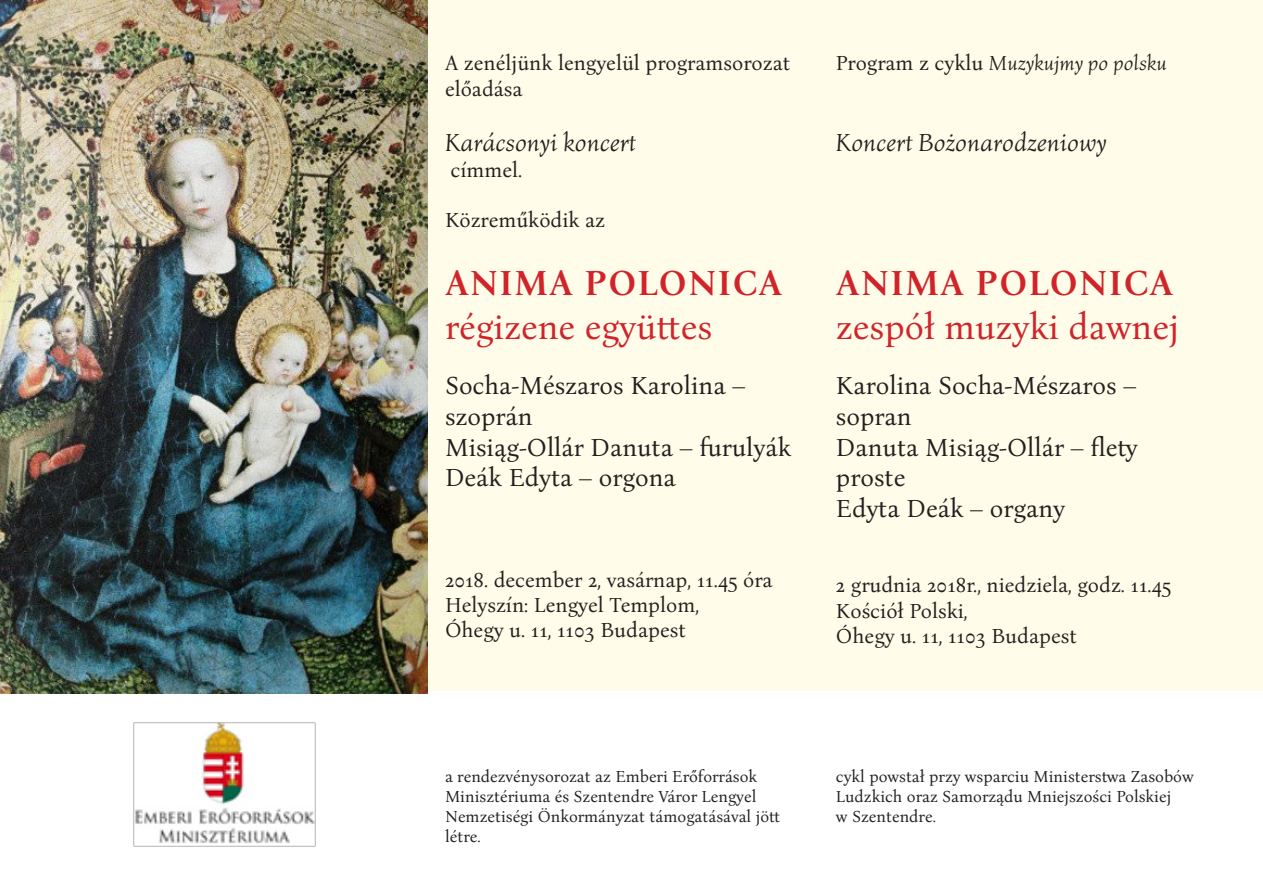
<style>
.page{position:relative;width:1263px;height:893px;background:#fff}
.page>*{position:absolute;margin:0;border:0;box-sizing:border-box;transform-origin:0 0}
.cze{font:36px "Bona Nova";color:#d1232a}
.cze-2{font:700 36px "Bona Nova";letter-spacing:.025em;color:#d1232a}
.wyk{font:25.5px/30.6px "Bona Nova";color:#231f20}
.wyk-2{font:italic 25.5px "Bona Nova";color:#231f20}
.zwy{font:21px/25.2px "Bona Nova";color:#231f20}
.zwy-2{font:italic 21px "Bona Nova";color:#231f20}
.t1{font:16.5px/19.8px "Bona Nova";color:#231f20}
.s1{font-style:normal}
</style>
<div class="page">
<div style="left:0;top:0;width:1263px;height:690px;background:#fffde9"></div>
<img style="left:133px;top:722px;width:182px;height:125px">
<img style="left:1px;top:0;width:426px;height:693px">
<p class="zwy" style="left:445px;top:51px;width:347px">A zenéljünk lengyelül programsorozat előadása</p>
<p class="wyk-2" style="left:445px;top:127px;width:193px">Karácsonyi koncert</p>
<p class="zwy" style="left:451px;top:157px;width:73px">címmel.</p>
<p class="zwy" style="left:445px;top:208px;width:162px">Közreműködik az</p>
<p class="cze-2" style="left:445px;top:260px;width:339px">ANIMA POLONICA</p>
<p class="cze" style="left:445px;top:304px;width:269px">régizene együttes</p>
<p class="wyk" style="left:445px;top:371px;width:302px">Socha-Mészaros Karolina – szoprán</p>
<p class="wyk" style="left:445px;top:432px;width:348px">Misiąg-Ollár Danuta – furulyák</p>
<p class="wyk" style="left:445px;top:463px;width:232px">Deák Edyta – orgona</p>
<p class="zwy" style="left:445px;top:568px;width:329px">2018. december 2, vasárnap, 11.45 óra</p>
<p class="zwy" style="left:445px;top:593px;width:255px">Helyszín: Lengyel Templom,<br>Óhegy u. 11, 1103 Budapest</p>
<p class="zwy-2" style="left:836px;top:50px;width:332px"><span class="s1">Program z cyklu</span> Muzykujmy po polsku</p>
<p class="wyk-2" style="left:836px;top:127px;width:272px">Koncert Bożonarodzeniowy</p>
<p class="cze-2" style="left:836px;top:260px;width:339px">ANIMA POLONICA</p>
<p class="cze" style="left:836px;top:304px;width:345px">zespół muzyki dawnej</p>
<p class="wyk" style="left:836px;top:371px;width:302px">Karolina Socha-Mészaros – sopran</p>
<p class="wyk" style="left:836px;top:432px;width:303px">Danuta Misiąg-Ollár – flety proste</p>
<p class="wyk" style="left:836px;top:493px;width:231px">Edyta Deák – organy</p>
<p class="zwy" style="left:836px;top:573px;width:337px">2 grudnia 2018r., niedziela, godz. 11.45</p>
<p class="zwy" style="left:836px;top:598px;width:242px">Kościół Polski,<br>Óhegy u. 11, 1103 Budapest</p>
<p class="t1" style="left:445px;top:767px;width:337px">a rendezvénysorozat az Emberi Erőforrások Minisztériuma és Szentendre Váror Lengyel Nemzetiségi Önkormányzat támogatásával jött létre.</p>
<p class="t1" style="left:836px;top:767px;width:359px">cykl powstał przy wsparciu Ministerstwa Zasobów<br>Ludzkich oraz Samorządu Mniejszości Polskiej<br>w Szentendre.</p>
</div>
